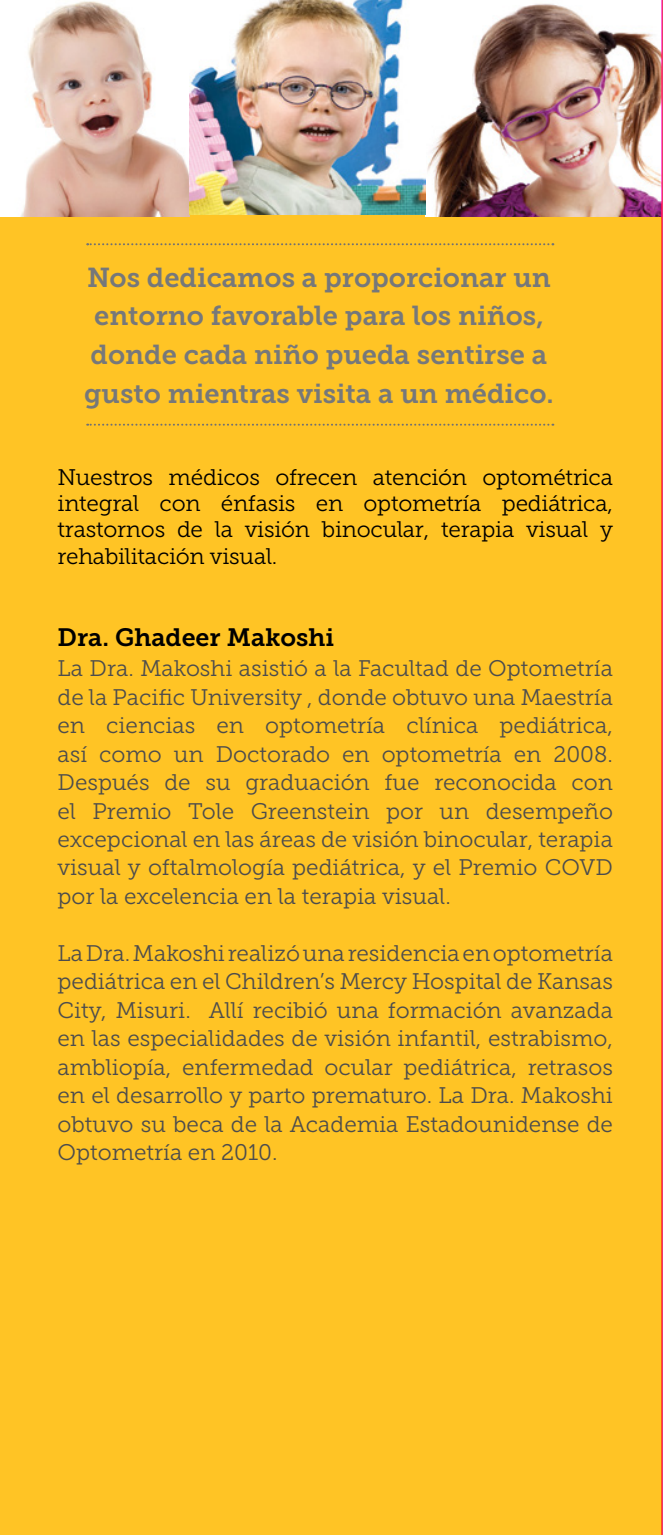
<style>
.page{position:relative;width:663px;height:1535px;background:#fff}
.page>*{position:absolute;margin:0;border:0;box-sizing:border-box;transform-origin:0 0}
.Paragraph_Style1{font:27.25px/38.8px "Museo Slab 700";color:#76787a;text-align:center}
.Paragraph_Style4{font:25px "Museo Slab 700";color:#000}
.Paragraph_Style5{font:22.5px/28.5px "Museo Slab 300";color:#4c4c4d;text-align:justify}
.Paragraph_Style3{font:22.5px/26px "Museo Slab 300";letter-spacing:-.01em;color:#000;text-align:justify}
</style>
<div class="page">
<div style="left:0;top:0;width:661px;height:1535px;background:#ffc425"></div>
<img style="left:0;top:0;width:661px;height:216px">
<hr style="left:661px;top:0;width:1px;height:1535px;background:#ee356c">
<svg style="left:87px;top:424px;width:466px;height:2px"></svg>
<svg style="left:87px;top:243px;width:466px;height:2px"></svg>
<p class="Paragraph_Style1" style="left:84px;top:258px;width:471px">Nos dedicamos a proporcionar un entorno favorable para los niños, donde cada niño pueda sentirse a gusto mientras visita a un médico.</p>
<p class="Paragraph_Style3" style="left:58px;top:465px;width:557px">Nuestros médicos ofrecen atención optométrica integral con énfasis en optometría pediátrica, trastornos de la visión binocular, terapia visual y rehabilitación visual.</p>
<p class="Paragraph_Style4" style="left:58px;top:623px;width:278px">Dra. Ghadeer Makoshi</p>
<p class="Paragraph_Style5" style="left:58px;top:654px;width:557px">La Dra. Makoshi asistió a la Facultad de Optometría de la Pacific University , donde obtuvo una Maestría en ciencias en optometría clínica pediátrica, así como un Doctorado en optometría en 2008.<br>Después de su graduación fue reconocida con el Premio Tole Greenstein por un desempeño excepcional en las áreas de visión binocular, terapia visual y oftalmología pediátrica, y el Premio COVD por la excelencia en la terapia visual.</p>
<p class="Paragraph_Style5" style="left:58px;top:939px;width:557px">La Dra. Makoshi realizó una residencia en optometría pediátrica en el Children’s Mercy Hospital de Kansas City, Misuri. Allí recibió una formación avanzada en las especialidades de visión infantil, estrabismo, ambliopía, enfermedad ocular pediátrica, retrasos en el desarrollo y parto prematuro. La Dra. Makoshi obtuvo su beca de la Academia Estadounidense de Optometría en 2010.</p>
</div>
